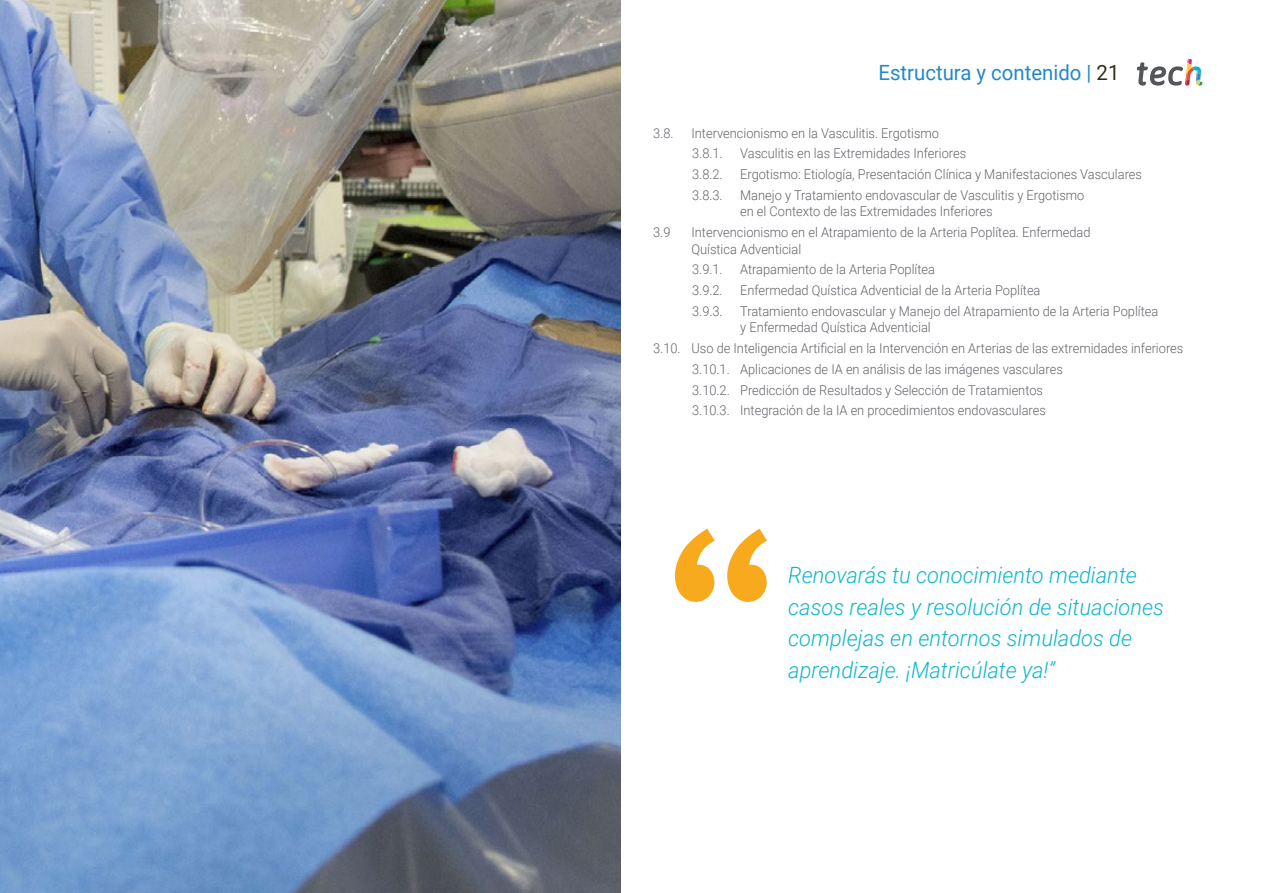
<style>
.page{position:relative;width:1263px;height:893px;background:#fff}
.page>*{position:absolute;margin:0;border:0;box-sizing:border-box;transform-origin:0 0}
.t1{font:italic 300 22.5px/31.5px "Roboto";color:#0fb6cf}
.t2{font:21px "Roboto";color:#2488c9}
.t3{font:300 13.5px/20.7px "Roboto";color:#61646a;scale:.95 1}
.s1{color:#312e20}
</style>
<div class="page">
<img style="left:0;top:0;width:621px;height:893px">
<svg style="left:675px;top:529px;width:92px;height:73px"></svg>
<svg style="left:1137px;top:59px;width:65px;height:27px"></svg>
<h2 class="t2" style="left:878px;top:57px;width:242px">Estructura y contenido | <span class="s1">21</span></h2>
<p class="t3" style="left:653px;top:122px;width:23px">3.8.</p>
<p class="t3" style="left:691px;top:122px;width:262px">Intervencionismo en la Vasculitis. Ergotismo<br>3.8.1.</p>
<p class="t3" style="left:740px;top:143px;width:239px">Vasculitis en las Extremidades Inferiores</p>
<p class="t3" style="left:692px;top:164px;width:34px">3.8.2.</p>
<p class="t3" style="left:740px;top:164px;width:424px">Ergotismo: Etiología, Presentación Clínica y Manifestaciones Vasculares</p>
<p class="t3" style="left:692px;top:184px;width:34px">3.8.3.</p>
<p class="t3" style="left:740px;top:186px;width:364px;line-height:16.5px">Manejo y Tratamiento endovascular de Vasculitis y Ergotismo en el Contexto de las Extremidades Inferiores</p>
<p class="t3" style="left:653px;top:222px;width:20px">3.9</p>
<p class="t3" style="left:691px;top:224px;width:422px;line-height:16.5px">Intervencionismo en el Atrapamiento de la Arteria Poplítea. Enfermedad<br>Quística Adventicial</p>
<p class="t3" style="left:692px;top:259px;width:34px">3.9.1.</p>
<p class="t3" style="left:740px;top:259px;width:207px">Atrapamiento de la Arteria Poplítea</p>
<p class="t3" style="left:692px;top:280px;width:34px">3.9.2.</p>
<p class="t3" style="left:740px;top:280px;width:318px">Enfermedad Quística Adventicial de la Arteria Poplítea</p>
<p class="t3" style="left:692px;top:300px;width:34px">3.9.3.</p>
<p class="t3" style="left:740px;top:302px;width:442px;line-height:16.5px">Tratamiento endovascular y Manejo del Atrapamiento de la Arteria Poplítea y Enfermedad Quística Adventicial</p>
<p class="t3" style="left:692px;top:338px;width:518px;text-indent:-39px">3.10. Uso de Inteligencia Artificial en la Intervención en Arterias de las extremidades inferiores 3.10.1. Aplicaciones de IA en análisis de las imágenes vasculares<br>3.10.2. Predicción de Resultados y Selección de Tratamientos<br>3.10.3. Integración de la IA en procedimientos endovasculares</p>
<h1 class="t1" style="left:788px;top:559px;width:377px">Renovarás tu conocimiento mediante casos reales y resolución de situaciones complejas en entornos simulados de aprendizaje. ¡Matricúlate ya!”</h1>
</div>
